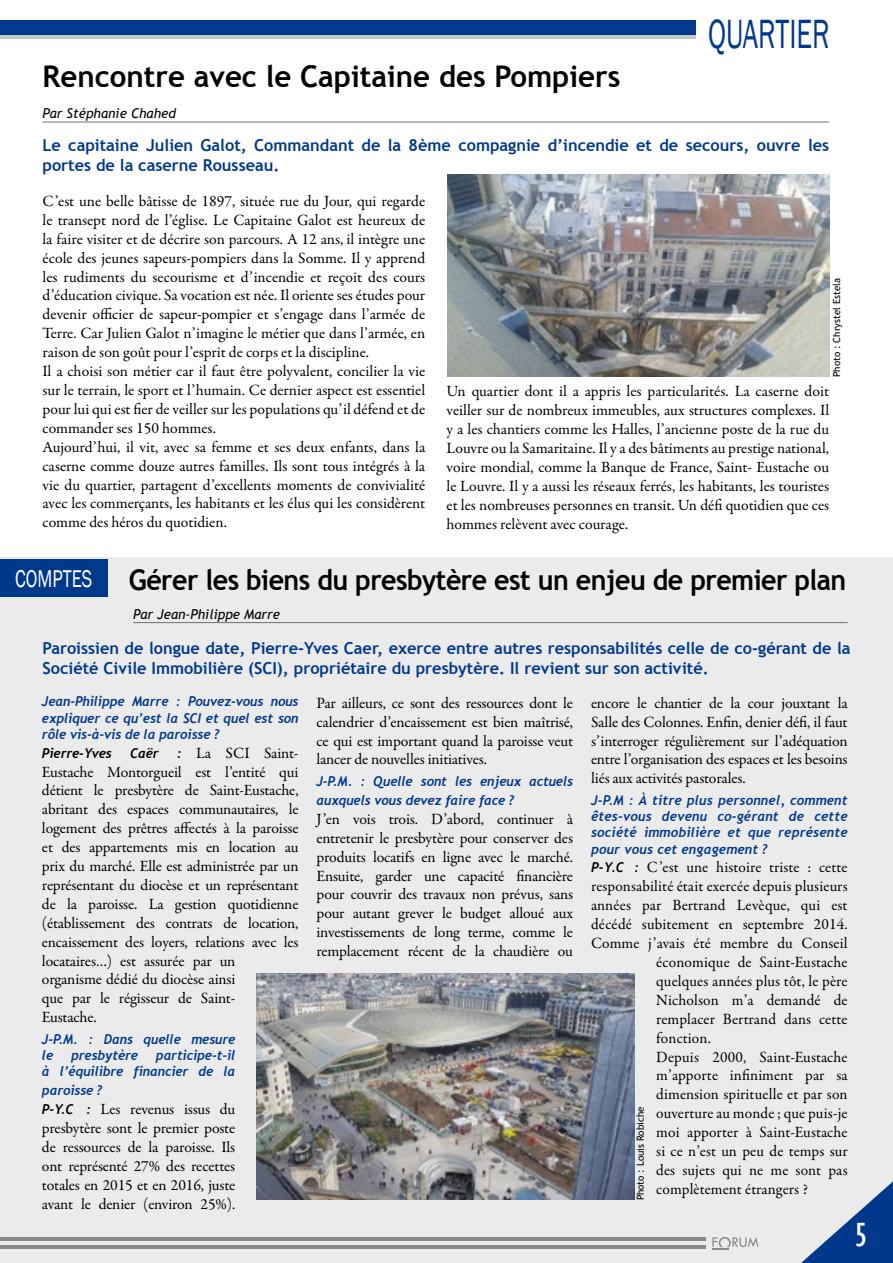
<style>
.page{position:relative;width:893px;height:1263px;background:#fff}
.page>*{position:absolute;margin:0;border:0;box-sizing:border-box;transform-origin:0 0}
.t1{font:42px "Franklin Gothic";color:#00398b;scale:.68 1}
.t2{font:condensed 34.5px "Gill Sans";color:#fff}
.t3{font:700 30px "Trebuchet MS";color:#000}
.t4{font:700 28.5px "Trebuchet MS";letter-spacing:-.02em;color:#000;scale:.94 1}
.t5{font:24.9px "Franklin Gothic";color:#fff;scale:.74 1}
.t6{font:700 16.5px/19.8px "Trebuchet MS";color:#00398b}
.t7{font:15.75px/18.9px "Garamond Premr Pro";letter-spacing:-.01em;color:#000;text-align:justify}
.t8{font:15.75px "Garamond Premr Pro";letter-spacing:.01em;color:#000}
.t9{font:italic 700 13.5px/16.2px "Trebuchet";letter-spacing:-.01em;color:#00398b;text-align:justify}
.t10{font:italic 13.5px "Trebuchet MS";color:#000}
.t11{font:italic 700 13.5px "Trebuchet";letter-spacing:-.01em;color:#000}
.t12{font:9.75px "Trebuchet MS";color:#000}
.s1{font-family:"Trebuchet";font-weight:700;font-style:italic;font-size:13.5px}
</style>
<div class="page">
<div style="left:0;top:558px;width:893px;height:705px;background:#ebebec"></div>
<div style="left:0;top:559px;width:108px;height:38px;background:#00398b"></div>
<svg style="left:801px;top:1181px;width:92px;height:82px"></svg>
<hr style="left:0;top:1237px;width:705px;height:4px;background:#87888a">
<hr style="left:0;top:1245px;width:705px;height:3px;background:#87888a">
<hr style="left:0;top:35px;width:696px;height:4px;background:#c4c5c6">
<div style="left:0;top:21px;width:696px;height:14px;background:#00398b"></div>
<hr style="left:43px;top:122px;width:786px;height:1px;background:#707172">
<svg style="left:712px;top:1237px;width:46px;height:12px"></svg>
<hr style="left:133px;top:622px;width:715px;height:1px;background:#707172">
<img style="left:447px;top:174px;width:382px;height:202px">
<img style="left:257px;top:974px;width:378px;height:226px">
<p class="t3" style="left:43px;top:58px;width:579px">Rencontre avec le Capitaine des Pompiers</p>
<p class="t1" style="left:708px;top:8px;width:180px">QUARTIER</p>
<p class="t10" style="left:43px;top:105px;width:135px">Par Stéphanie Chahed</p>
<p class="t6" style="left:43px;top:136px;width:788px">Le capitaine Julien Galot, Commandant de la 8ème compagnie d’incendie et de secours, ouvre les portes de la caserne Rousseau.</p>
<p class="t7" style="left:43px;top:192px;width:384px">C’est une belle bâtisse de 1897, située rue du Jour, qui regarde le transept nord de l’église. Le Capitaine Galot est heureux de la faire visiter et de décrire son parcours. A 12 ans, il intègre une école des jeunes sapeurs-pompiers dans la Somme. Il y apprend les rudiments du secourisme et d’incendie et reçoit des cours d’éducation civique. Sa vocation est née. Il oriente ses études pour devenir officier de sapeur-pompier et s’engage dans l’armée de Terre. Car Julien Galot n’imagine le métier que dans l’armée, en raison de son goût pour l’esprit de corps et la discipline.</p>
<p class="t7" style="left:43px;top:362px;width:384px">Il a choisi son métier car il faut être polyvalent, concilier la vie sur le terrain, le sport et l’humain. Ce dernier aspect est essentiel pour lui qui est fier de veiller sur les populations qu’il défend et de commander ses 150 hommes.</p>
<p class="t7" style="left:43px;top:438px;width:384px">Aujourd’hui, il vit, avec sa femme et ses deux enfants, dans la caserne comme douze autres familles. Ils sont tous intégrés à la vie du quartier, partagent d’excellents moments de convivialité avec les commerçants, les habitants et les élus qui les considèrent comme des héros du quotidien.</p>
<p class="t12" style="left:831px;top:377px;width:101px;rotate:-90deg">Photo : Chrystel Estela</p>
<p class="t7" style="left:446px;top:382px;width:384px">Un quartier dont il a appris les particularités. La caserne doit veiller sur de nombreux immeubles, aux structures complexes. Il y a les chantiers comme les Halles, l’ancienne poste de la rue du Louvre ou la Samaritaine. Il y a des bâtiments au prestige national, voire mondial, comme la Banque de France, Saint- Eustache ou le Louvre. Il y a aussi les réseaux ferrés, les habitants, les touristes et les nombreuses personnes en transit. Un défi quotidien que ces hommes relèvent avec courage.</p>
<p class="t5" style="left:15px;top:563px;width:106px">COMPTES</p>
<p class="t4" style="left:129px;top:562px;width:765px">Gérer les biens du presbytère est un enjeu de premier plan</p>
<p class="t10" style="left:133px;top:606px;width:148px">Par Jean-Philippe Marre</p>
<p class="t6" style="left:43px;top:638px;width:809px">Paroissien de longue date, Pierre-Yves Caer, exerce entre autres responsabilités celle de co-gérant de la<br>Société Civile Immobilière (SCI), propriétaire du presbytère. Il revient sur son activité.</p>
<p class="t9" style="left:42px;top:693px;width:258px">Jean-Philippe Marre : Pouvez-vous nous expliquer ce qu’est la SCI et quel est son rôle vis-à-vis de la paroisse ?</p>
<p class="t11" style="left:42px;top:744px;width:71px">Pierre-Yves</p>
<p class="t11" style="left:130px;top:744px;width:30px">Caër</p>
<p class="t7" style="left:42px;top:743px;width:258px;text-align:left;text-indent:135px"><span class="s1">:</span> La SCI Saint-Eustache Montorgueil est l’entité qui détient le presbytère de Saint-Eustache, abritant des espaces communautaires, le logement des prêtres affectés à la paroisse et des appartements mis en location au prix du marché. Elle est administrée par un représentant du diocèse et un représentant de la paroisse. La gestion quotidienne (établissement des contrats de location, encaissement des loyers, relations avec les locataires…) est assurée par un organisme dédié du diocèse ainsi<br>que par le régisseur de Saint-<br>Eustache.</p>
<p class="t9" style="left:42px;top:1031px;width:195px">J-P.M. : Dans quelle mesure le</p>
<p class="t9" style="left:71px;top:1047px;width:68px">presbytère</p>
<p class="t9" style="left:42px;top:1047px;width:195px;text-align:right">participe-t-il<br>à l’équilibre financier de la</p>
<p class="t9" style="left:42px;top:1082px;width:62px">paroisse ?</p>
<p class="t7" style="left:42px;top:1100px;width:195px"><span class="s1">P-Y.C :</span> Les revenus issus du presbytère sont le premier poste de ressources de la paroisse. Ils ont représenté 27% des recettes totales en 2015 et en 2016, juste avant le denier (environ 25%).</p>
<p class="t7" style="left:317px;top:694px;width:258px">Par ailleurs, ce sont des ressources dont le calendrier d’encaissement est bien maîtrisé, ce qui est important quand la paroisse veut lancer de nouvelles initiatives.</p>
<p class="t9" style="left:317px;top:772px;width:258px;line-height:18.9px">J-P.M. : Quelle sont les enjeux actuels auxquels vous devez faire face ?</p>
<p class="t7" style="left:317px;top:810px;width:258px">J’en vois trois. D’abord, continuer à entretenir le presbytère pour conserver des produits locatifs en ligne avec le marché.<br>Ensuite, garder une capacité financière pour couvrir des travaux non prévus, sans pour autant grever le budget alloué aux investissements de long terme, comme le remplacement récent de la chaudière ou</p>
<p class="t7" style="left:591px;top:694px;width:258px">encore le chantier de la cour jouxtant la Salle des Colonnes. Enfin, denier défi, il faut s’interroger régulièrement sur l’adéquation entre l’organisation des espaces et les besoins liés aux activités pastorales.</p>
<p class="t9" style="left:591px;top:792px;width:258px">J-P.M : À titre plus personnel, comment êtes-vous devenu co-gérant de cette société immobilière et que représente pour vous cet engagement ?</p>
<p class="t7" style="left:591px;top:858px;width:258px"><span class="s1">P-Y.C :</span> C’est une histoire triste : cette</p>
<p class="t8" style="left:591px;top:877px;width:258px">responsabilité était exercée depuis plusieurs</p>
<p class="t8" style="left:591px;top:896px;width:258px">années par Bertrand Levèque, qui est</p>
<p class="t8" style="left:591px;top:915px;width:258px">décédé subitement en septembre 2014.</p>
<p class="t8" style="left:591px;top:934px;width:258px">Comme j’avais été membre du Conseil</p>
<p class="t8" style="left:656px;top:952px;width:193px">économique de Saint-Eustache</p>
<p class="t8" style="left:656px;top:971px;width:193px">quelques années plus tôt, le père</p>
<p class="t8" style="left:656px;top:990px;width:193px">Nicholson m’a demandé de</p>
<p class="t7" style="left:656px;top:1010px;width:193px">remplacer Bertrand dans cette</p>
<p class="t8" style="left:656px;top:1028px;width:56px">fonction.</p>
<p class="t7" style="left:656px;top:1047px;width:193px">Depuis 2000, Saint-Eustache m’apporte infiniment par sa dimension spirituelle et par son ouverture au monde ; que puis-je moi apporter à Saint-Eustache si ce n’est un peu de temps sur des sujets qui ne me sont pas complètement étrangers ?</p>
<p class="t12" style="left:634px;top:1200px;width:95px;rotate:-90deg">Photo : Louis Robiche</p>
<p class="t2" style="left:855px;top:1214px;width:14px">5</p>
</div>
